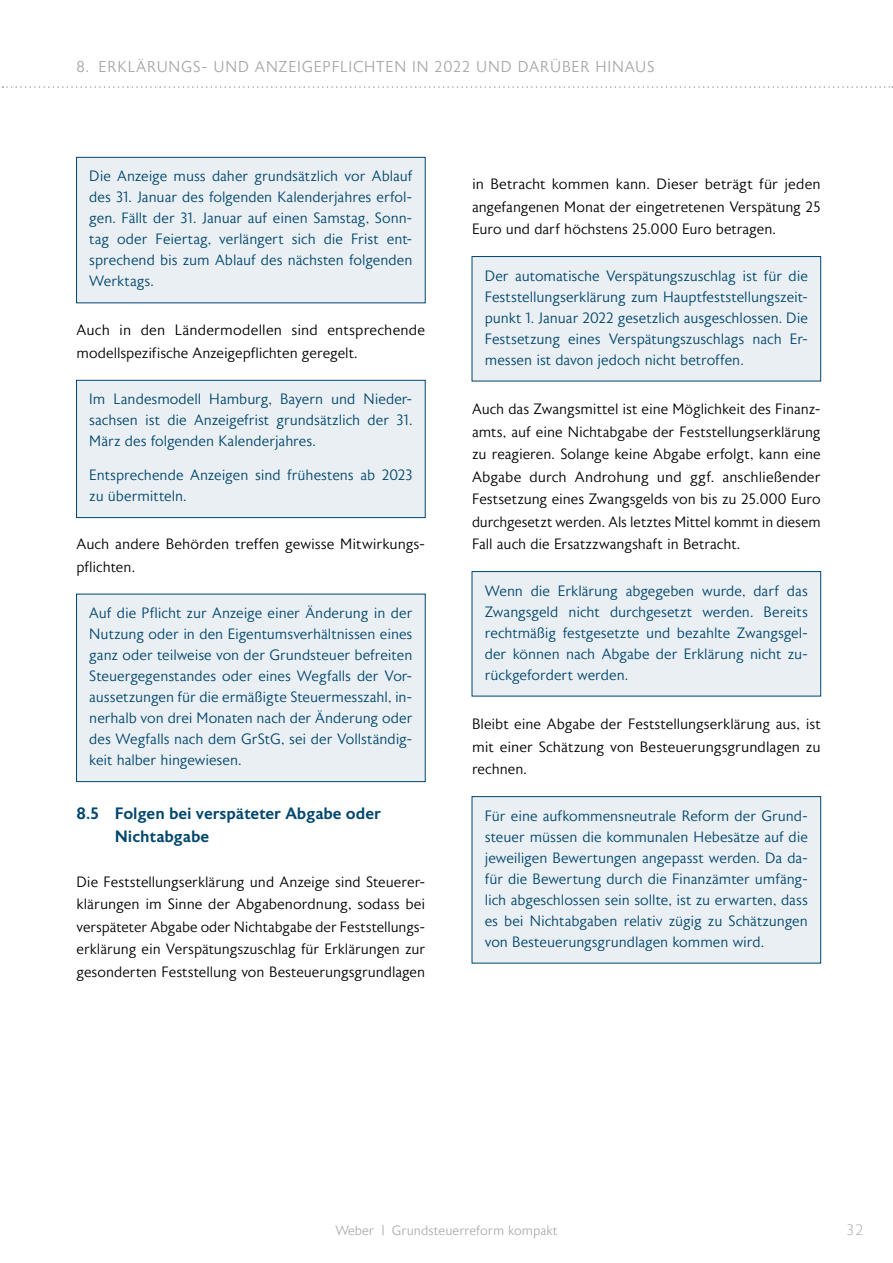
<style>
.page{position:relative;width:893px;height:1263px;background:#fff}
.page>*{position:absolute;margin:0;border:0;box-sizing:border-box;transform-origin:0 0}
.t1{font:500 16.5px/22.5px "Astoria Sans";color:#00466e}
.t2{font:300 15.75px "Astoria Sans";letter-spacing:.05em;color:#a7a7a8}
.Kasten_re{font:300 15px/21px "Astoria Sans";letter-spacing:-.005em;color:#00466e;text-align:justify}
.Fließtext{font:300 15px/22.5px "Astoria Sans";color:#000;text-align:justify}
.Kasten_re_1st{font:300 15px/21px "Astoria Sans";color:#00466e;text-align:justify}
.t3{font:200 15px "Astoria Sans";color:#9c9d9d}
.t4{font:300 13.5px "Astoria Sans";color:#adaeae}
</style>
<div class="page">
<svg style="left:2px;top:86px;width:891px;height:2px"></svg>
<div style="left:76px;top:157px;width:350px;height:146px;background:#eaeff3;border:1px solid #00466e"></div>
<div style="left:76px;top:380px;width:350px;height:138px;background:#eaeff3;border:1px solid #00466e"></div>
<div style="left:76px;top:594px;width:350px;height:188px;background:#eaeff3;border:1px solid #00466e"></div>
<div style="left:472px;top:256px;width:349px;height:125px;background:#eaeff3;border:1px solid #00466e"></div>
<div style="left:472px;top:571px;width:349px;height:125px;background:#eaeff3;border:1px solid #00466e"></div>
<div style="left:472px;top:796px;width:349px;height:167px;background:#eaeff3;border:1px solid #00466e"></div>
<p class="t2" style="left:77px;top:58px;width:580px">8. ERKLÄRUNGS- UND ANZEIGEPFLICHTEN IN 2022 UND DARÜBER HINAUS</p>
<p class="Kasten_re" style="left:89px;top:166px;width:325px">Die Anzeige muss daher grundsätzlich vor Ablauf des 31. Januar des folgenden Kalenderjahres erfol&shy;gen. Fällt der 31. Januar auf einen Samstag, Sonn&shy;tag oder Feiertag, verlängert sich die Frist ent&shy;sprechend bis zum Ablauf des nächsten folgenden Werktags.</p>
<p class="Fließtext" style="left:77px;top:319px;width:350px">Auch in den Ländermodellen sind entsprechende modellspezifische Anzeigepflichten geregelt.</p>
<p class="Kasten_re_1st" style="left:89px;top:389px;width:325px">Im Landesmodell Hamburg, Bayern und Nieder&shy;sachsen ist die Anzeigefrist grundsätzlich der 31.<br>März des folgenden Kalenderjahres.</p>
<p class="Kasten_re" style="left:89px;top:465px;width:325px">Entsprechende Anzeigen sind frühestens ab 2023 zu übermitteln.</p>
<p class="Fließtext" style="left:77px;top:533px;width:350px">Auch andere Behörden treffen gewisse Mitwirkungs&shy;pflichten.</p>
<p class="Kasten_re" style="left:89px;top:603px;width:325px">Auf die Pflicht zur Anzeige einer Änderung in der Nutzung oder in den Eigentumsverhältnissen eines ganz oder teilweise von der Grundsteuer befreiten Steuergegenstandes oder eines Wegfalls der Vor&shy;aussetzungen für die ermäßigte Steuermesszahl, in&shy;nerhalb von drei Monaten nach der Änderung oder des Wegfalls nach dem GrStG, sei der Vollständig&shy;keit halber hingewiesen.</p>
<p class="t1" style="left:115px;top:802px;width:268px;text-indent:-38px">8.5 Folgen bei verspäteter Abgabe oder<br>Nichtabgabe</p>
<p class="Fließtext" style="left:77px;top:871px;width:350px">Die Feststellungserklärung und Anzeige sind Steuerer&shy;klärungen im Sinne der Abgabenordnung, sodass bei verspäteter Abgabe oder Nichtabgabe der Feststellungs&shy;erklärung ein Verspätungszuschlag für Erklärungen zur gesonderten Feststellung von Besteuerungsgrundlagen</p>
<p class="Fließtext" style="left:472px;top:173px;width:350px">in Betracht kommen kann. Dieser beträgt für jeden angefangenen Monat der eingetretenen Verspätung 25<br>Euro und darf höchstens 25.000 Euro betragen.</p>
<p class="Kasten_re" style="left:485px;top:265px;width:325px">Der automatische Verspätungszuschlag ist für die Feststellungserklärung zum Hauptfeststellungszeit&shy;punkt 1. Januar 2022 gesetzlich ausgeschlossen. Die Festsetzung eines Verspätungszuschlags nach Er&shy;messen ist davon jedoch nicht betroffen.</p>
<p class="Fließtext" style="left:472px;top:398px;width:350px">Auch das Zwangsmittel ist eine Möglichkeit des Finanz&shy;amts, auf eine Nichtabgabe der Feststellungserklärung zu reagieren. Solange keine Abgabe erfolgt, kann eine Abgabe durch Androhung und ggf. anschließender Festsetzung eines Zwangsgelds von bis zu 25.000 Euro durchgesetzt werden. Als letztes Mittel kommt in diesem Fall auch die Ersatzzwangshaft in Betracht.</p>
<p class="Kasten_re" style="left:485px;top:580px;width:325px">Wenn die Erklärung abgegeben wurde, darf das Zwangsgeld nicht durchgesetzt werden. Bereits rechtmäßig festgesetzte und bezahlte Zwangsgel&shy;der können nach Abgabe der Erklärung nicht zu&shy;rückgefordert werden.</p>
<p class="Fließtext" style="left:472px;top:713px;width:350px">Bleibt eine Abgabe der Feststellungserklärung aus, ist mit einer Schätzung von Besteuerungsgrundlagen zu rechnen.</p>
<p class="Kasten_re" style="left:485px;top:805px;width:325px">Für eine aufkommensneutrale Reform der Grund&shy;steuer müssen die kommunalen Hebesätze auf die jeweiligen Bewertungen angepasst werden. Da da&shy;für die Bewertung durch die Finanzämter umfäng&shy;lich abgeschlossen sein sollte, ist zu erwarten, dass es bei Nichtabgaben relativ zügig zu Schätzungen von Besteuerungsgrundlagen kommen wird.</p>
<p class="t4" style="left:335px;top:1223px;width:224px">Weber | Grundsteuerreform kompakt</p>
<p class="t3" style="left:847px;top:1222px;width:18px">32</p>
</div>
